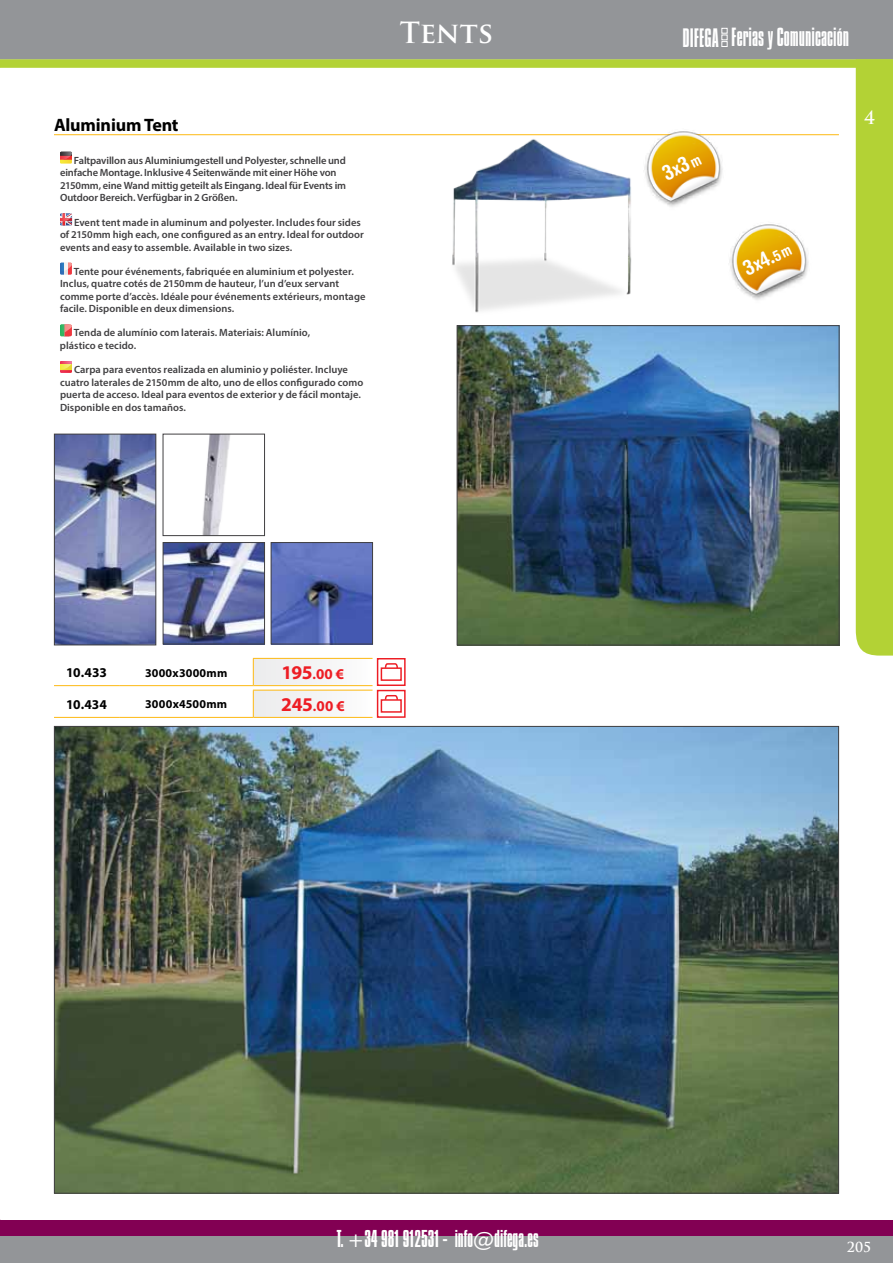
<style>
.page{position:relative;width:893px;height:1263px;background:#fff}
.page>*{position:absolute;margin:0;border:0;box-sizing:border-box;transform-origin:0 0}
.t1{font:700 28.5px "Trajan Pro";color:#fff}
.t2{font:300 22.65px "Compacta BT";color:#fff}
.t3{font:300 21px "Compacta BT";color:#fff}
.t4{font:700 condensed 21px "Helvetica Rounded LT";color:#fff}
.t5{font:700 19.5px "Myriad Pro";letter-spacing:-.015em;color:#ed1d24}
.t6{font:700 18px "Myriad Pro";letter-spacing:-.01em;color:#000}
.t7{font:700 18px "Trajan Pro";color:#fff}
.t8{font:700 13.5px "Myriad Pro";letter-spacing:-.005em;color:#000}
.t9{font:700 13.5px "Trajan Pro";color:#fff}
.t10{font:700 12px "Myriad Pro";letter-spacing:.02em;color:#000}
.t11{font:600 10.5px/12.6px "Myriad Pro";letter-spacing:.005em;color:#414042}
.s1{font-size:13.5px}
.s2{font-size:15px}
.s3{font-size:22.95px}
.s4{font-size:18px}
</style>
<div class="page">
<div style="left:0;top:1220px;width:893px;height:22px;background:#820053"></div>
<div style="left:0;top:1237px;width:893px;height:26px;background:#939598"></div>
<hr style="left:54px;top:717px;width:65px;height:1px;background:#fdb913">
<hr style="left:119px;top:717px;width:134px;height:1px;background:#fdb913">
<hr style="left:253px;top:717px;width:120px;height:1px;background:#fdb913">
<div style="left:377px;top:690px;width:29px;height:28px;background:#f0444a"></div>
<img style="left:56px;top:728px;width:781px;height:463px">
<img style="left:0;top:0;width:893px;height:717px">
<img style="left:641px;top:127px;width:86px;height:86px">
<img style="left:727px;top:220px;width:85px;height:86px">
<h3 class="t6" style="left:54px;top:113px;width:126px">Aluminium Tent</h3>
<p class="t11" style="left:60px;top:154px;width:288px;text-indent:14px">Faltpavillon aus Aluminiumgestell und Polyester, schnelle und einfache Montage. Inklusive 4 Seitenwände mit einer Höhe von 2150mm, eine Wand mittig geteilt als Eingang. Ideal für Events im Outdoor Bereich. Verfügbar in 2 Größen.</p>
<p class="t11" style="left:60px;top:215px;width:305px;text-indent:14px">Event tent made in aluminum and polyester. Includes four sides of 2150mm high each, one configured as an entry. Ideal for outdoor events and easy to assemble. Available in two sizes.</p>
<p class="t11" style="left:60px;top:265px;width:307px;text-indent:14px">Tente pour événements, fabriquée en aluminium et polyester.<br>Inclus, quatre cotés de 2150mm de hauteur, l’un d’eux servant comme porte d’accès. Idéale pour événements extérieurs, montage facile. Disponible en deux dimensions.</p>
<p class="t11" style="left:60px;top:326px;width:252px;text-indent:14px">Tenda de alumínio com laterais. Materiais: Alumínio, plástico e tecido.</p>
<p class="t11" style="left:60px;top:363px;width:305px;text-indent:14px">Carpa para eventos realizada en aluminio y poliéster. Incluye cuatro laterales de 2150mm de alto, uno de ellos configurado como puerta de acceso. Ideal para eventos de exterior y de fácil montaje.<br>Disponible en dos tamaños.</p>
<h1 class="t1" style="left:400px;top:15px;width:95px">Tents</h1>
<p class="t8" style="left:66px;top:664px;width:42px">10.433</p>
<p class="t10" style="left:145px;top:665px;width:84px">3000x3000mm</p>
<h3 class="t5" style="left:282px;top:660px;width:64px">195<span class="s1">.</span><span class="s2">00 €</span></h3>
<p class="t8" style="left:66px;top:695px;width:42px">10.434</p>
<p class="t10" style="left:145px;top:696px;width:83px">3000x4500mm</p>
<h3 class="t5" style="left:281px;top:692px;width:65px">245<span class="s1">.</span><span class="s2">00 €</span></h3>
<h2 class="t2" style="left:683px;top:25px;width:168px"><span class="s3">DIFEGA</span> Ferias y Comunicación</h2>
<h3 class="t4" style="left:658px;top:162px;width:41px;rotate:-26deg">3<span class="s4">x</span>3<span class="s2">m</span></h3>
<h3 class="t7" style="left:864px;top:107px;width:12px">4</h3>
<h3 class="t4" style="left:739px;top:258px;width:52px;rotate:-26deg">3<span class="s4">x</span>4.<span class="s2">5m</span></h3>
<h3 class="t3" style="left:337px;top:1227px;width:203px">T. +34 981 912531 - info@difega.es</h3>
<p class="t9" style="left:847px;top:1239px;width:26px">205</p>
</div>
